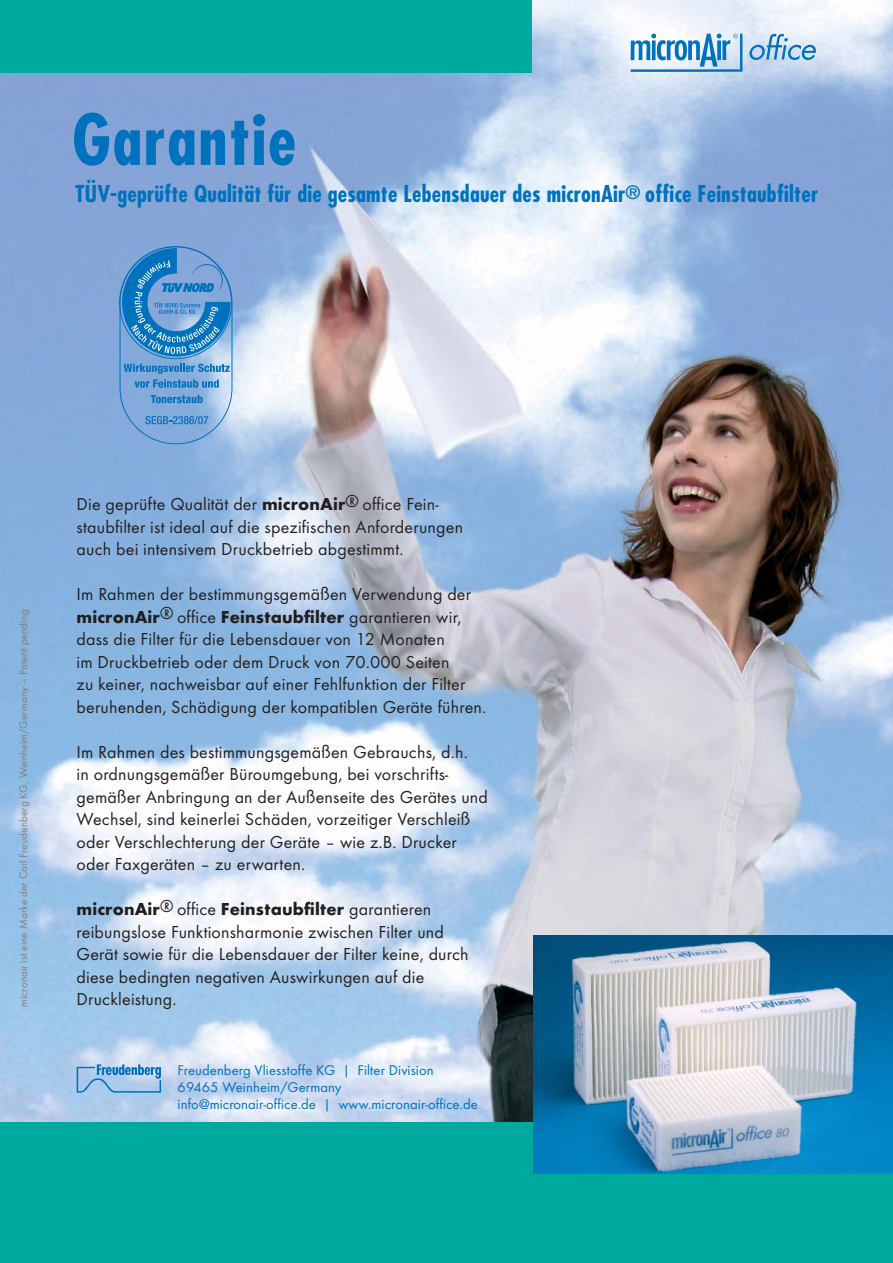
<style>
.page{position:relative;width:893px;height:1263px;background:#fff}
.page>*{position:absolute;margin:0;border:0;box-sizing:border-box;transform-origin:0 0}
.t1{font:700 condensed 68.4px "Futura";letter-spacing:.025em;color:#0071bc}
.t2{font:700 condensed 22.65px "Futura";letter-spacing:.01em;color:#0071bc}
.t3{font:18px/22.5px "Futura T";letter-spacing:.01em;color:#231f20}
.t4{font:14.7px/16.8px "Futura T";letter-spacing:.005em;color:#0071bc}
.t5{font:11.25px "Futura T";letter-spacing:.005em;color:#7e8082}
.s1{font-weight:700}
</style>
<div class="page">
<img style="left:0;top:0;width:892px;height:1123px">
<div style="left:0;top:1123px;width:892px;height:140px;background:#00a99d"></div>
<svg style="left:630px;top:33px;width:112px;height:39px"></svg>
<svg style="left:748px;top:34px;width:68px;height:26px"></svg>
<div style="left:0;top:0;width:531px;height:72px;background:#00a99d"></div>
<svg style="left:122px;top:248px;width:108px;height:109px"></svg>
<svg style="left:145px;top:416px;width:63px;height:8px"></svg>
<svg style="left:151px;top:395px;width:52px;height:8px"></svg>
<svg style="left:124px;top:364px;width:106px;height:24px"></svg>
<img style="left:533px;top:935px;width:359px;height:239px">
<svg style="left:77px;top:1064px;width:84px;height:29px"></svg>
<h1 class="t1" style="left:72px;top:110px;width:225px">Garantie</h1>
<p class="t2" style="left:75px;top:184px;width:744px">TÜV-geprüfte Qualität für die gesamte Lebensdauer des micronAir<sup>®</sup> office Feinstaubfilter</p>
<p class="t5" style="left:18px;top:1007px;width:399px;rotate:-90deg">micronair ist eine Marke der Carl Freudenberg KG, Weinheim/Germany – Patent pending</p>
<p class="t3" style="left:77px;top:494px;width:388px">Die geprüfte Qualität der <span class="s1">micronAir</span>® office Fein&shy;staubfilter ist ideal auf die spezifischen Anforderungen auch bei intensivem Druckbetrieb abgestimmt.</p>
<p class="t3" style="left:77px;top:584px;width:411px">Im Rahmen der bestimmungsgemäßen Verwendung der <span class="s1">micronAir</span>® office <span class="s1">Feinstaubfilter</span> garantieren wir, dass die Filter für die Lebensdauer von 12 Monaten<br>im Druckbetrieb oder dem Druck von 70.000 Seiten<br>zu keiner, nachweisbar auf einer Fehlfunktion der Filter beruhenden, Schädigung der kompatiblen Geräte führen.</p>
<p class="t3" style="left:77px;top:742px;width:413px">Im Rahmen des bestimmungsgemäßen Gebrauchs, d.h.<br>in ordnungsgemäßer Büroumgebung, bei vorschrifts&shy;gemäßer Anbringung an der Außenseite des Gerätes und Wechsel, sind keinerlei Schäden, vorzeitiger Verschleiß oder Verschlechterung der Geräte – wie z.B. Drucker oder Faxgeräten – zu erwarten.</p>
<p class="t3" style="left:77px;top:899px;width:393px"><span class="s1">micronAir</span>® office <span class="s1">Feinstaubfilter</span> garantieren reibungslose Funktionsharmonie zwischen Filter und Gerät sowie für die Lebensdauer der Filter keine, durch diese bedingten negativen Auswirkungen auf die</p>
<p class="t3" style="left:77px;top:989px;width:101px">Druckleistung.</p>
<p class="t4" style="left:178px;top:1063px;width:302px">Freudenberg Vliesstoffe KG | Filter Division<br>69465 Weinheim/Germany info@micronair-office.de | www.micronair-office.de</p>
</div>
